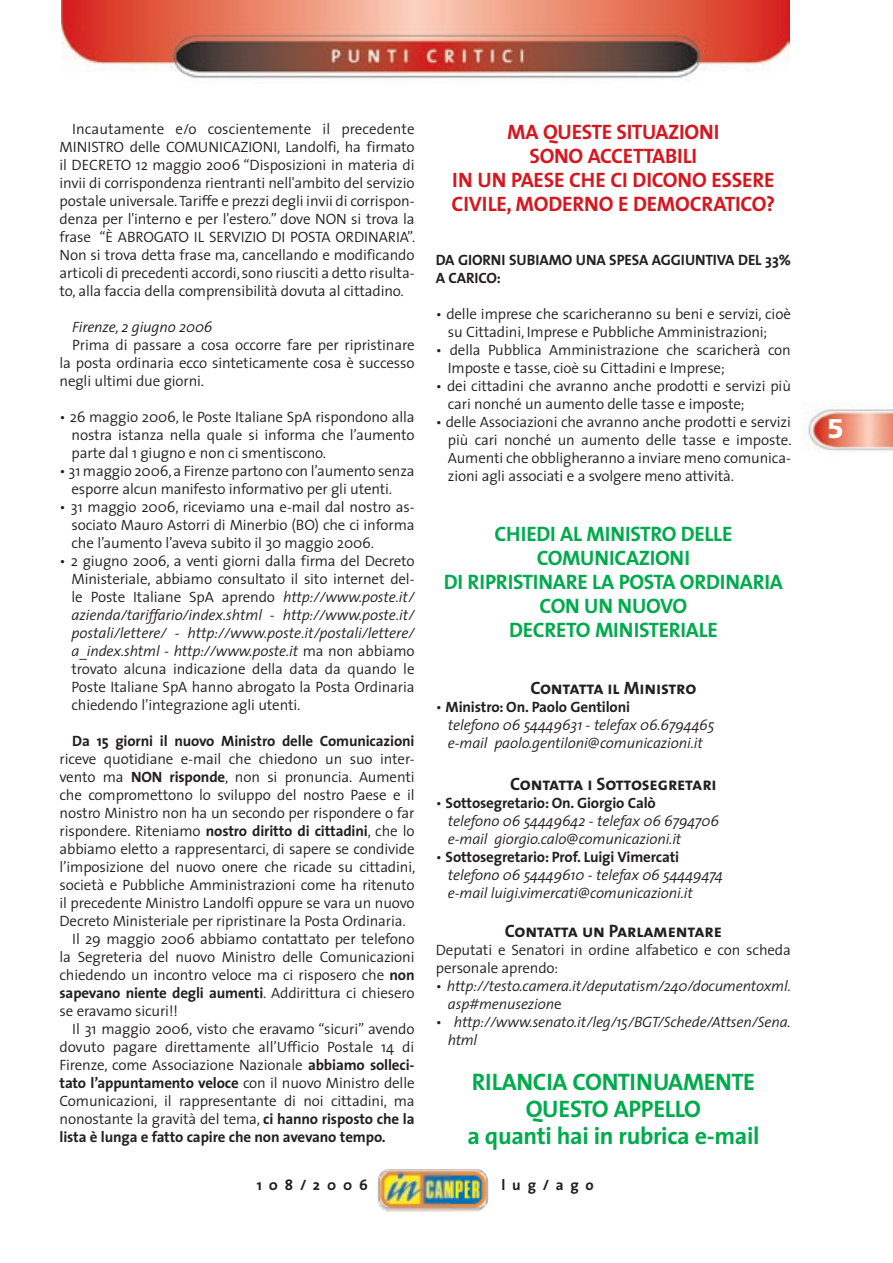
<style>
.page{position:relative;width:893px;height:1263px;background:#fff}
.page>*{position:absolute;margin:0;border:0;box-sizing:border-box;transform-origin:0 0}
.t1{font:900 27px "Frutiger";color:#fff}
.t2{font:700 24px/27px "The Sans";letter-spacing:-.015em;color:#00ab4d;text-align:center}
.t3{font:700 21px/24px "The Sans";letter-spacing:-.015em;color:#00ab4d;text-align:center}
.t4{font:700 21px/24px "The Sans";letter-spacing:-.01em;color:#d7171f;text-align:center}
.t5{font:18px "The Sans Bold Caps";letter-spacing:-.01em;color:#231f20}
.t6{font:300 15px/18px "The Sans";letter-spacing:-.01em;color:#231f20;text-align:justify}
.t7{font:italic 300 15px/18px "The Sans";letter-spacing:-.01em;color:#231f20}
.t8{font:700 15px/18px "The Sans";letter-spacing:-.01em;color:#231f20}
.s1{font-style:italic}
.s2{font-weight:700}
.s3{font-weight:300}
.s4{font-style:normal}
.s5{font-weight:700;font-style:normal}
</style>
<div class="page">
<img style="left:378px;top:1169px;width:110px;height:44px">
<img style="left:62px;top:0;width:727px;height:82px">
<img style="left:802px;top:408px;width:91px;height:43px">
<p class="t6" style="left:60px;top:120px;width:357px;text-indent:13px">Incautamente e/o coscientemente il precedente MINISTRO delle COMUNICAZIONI, Landolfi, ha firmato il DECRETO 12 maggio 2006 “Disposizioni in materia di invii di corrispondenza rientranti nell'ambito del servizio postale universale. Tariffe e prezzi degli invii di corrispon&shy;denza per l'interno e per l'estero.” dove NON si trova la frase “È ABROGATO IL SERVIZIO DI POSTA ORDINARIA”.<br>Non si trova detta frase ma, cancellando e modificando articoli di precedenti accordi, sono riusciti a detto risulta&shy;to, alla faccia della comprensibilità dovuta al cittadino.</p>
<p class="t7" style="left:72px;top:318px;width:142px">Firenze, 2 giugno 2006</p>
<p class="t6" style="left:60px;top:336px;width:357px;text-indent:13px">Prima di passare a cosa occorre fare per ripristinare la posta ordinaria ecco sinteticamente cosa è successo negli ultimi due giorni.</p>
<p class="t6" style="left:72px;top:408px;width:345px;text-indent:-12px">• 26 maggio 2006, le Poste Italiane SpA rispondono alla nostra istanza nella quale si informa che l’aumento parte dal 1 giugno e non ci smentiscono.</p>
<p class="t6" style="left:72px;top:462px;width:345px;text-indent:-12px">• 31 maggio 2006, a Firenze partono con l’aumento senza esporre alcun manifesto informativo per gli utenti.</p>
<p class="t6" style="left:72px;top:498px;width:345px;text-indent:-12px">• 31 maggio 2006, riceviamo una e-mail dal nostro as&shy;sociato Mauro Astorri di Minerbio (BO) che ci informa che l’aumento l’aveva subito il 30 maggio 2006.</p>
<p class="t6" style="left:72px;top:552px;width:345px;text-indent:-12px">• 2 giugno 2006, a venti giorni dalla firma del Decreto Ministeriale, abbiamo consultato il sito internet del&shy;le Poste Italiane SpA aprendo <span class="s1">http://www.poste.it/ azienda/tariffario/index.shtml</span> - <span class="s1">http://www.poste.it/ postali/lettere/</span> - <span class="s1">http://www.poste.it/postali/lettere/ a_index.shtml</span> - <span class="s1">http://www.poste.it</span> ma non abbiamo trovato alcuna indicazione della data da quando le Poste Italiane SpA hanno abrogato la Posta Ordinaria chiedendo l’integrazione agli utenti.</p>
<p class="t8" style="left:72px;top:732px;width:344px">Da 15 giorni il nuovo Ministro delle Comunicazioni</p>
<p class="t6" style="left:60px;top:750px;width:357px">riceve quotidiane e-mail che chiedono un suo inter-</p>
<p class="t6" style="left:60px;top:768px;width:357px">vento ma <span class="s2">NON risponde</span>, non si pronuncia. Aumenti</p>
<p class="t6" style="left:60px;top:786px;width:357px">che compromettono lo sviluppo del nostro Paese e il</p>
<p class="t6" style="left:60px;top:804px;width:357px">nostro Ministro non ha un secondo per rispondere o far</p>
<p class="t6" style="left:60px;top:822px;width:357px">rispondere. Riteniamo <span class="s2">nostro diritto di cittadini</span>, che lo</p>
<p class="t6" style="left:60px;top:840px;width:357px">abbiamo eletto a rappresentarci, di sapere se condivide</p>
<p class="t6" style="left:60px;top:858px;width:357px">l’imposizione del nuovo onere che ricade su cittadini,</p>
<p class="t6" style="left:60px;top:876px;width:357px">società e Pubbliche Amministrazioni come ha ritenuto</p>
<p class="t6" style="left:60px;top:894px;width:357px">il precedente Ministro Landolfi oppure se vara un nuovo</p>
<p class="t6" style="left:60px;top:912px;width:348px">Decreto Ministeriale per ripristinare la Posta Ordinaria.</p>
<p class="t6" style="left:72px;top:930px;width:344px">Il 29 maggio 2006 abbiamo contattato per telefono</p>
<p class="t6" style="left:60px;top:948px;width:357px">la Segreteria del nuovo Ministro delle Comunicazioni</p>
<p class="t6" style="left:60px;top:966px;width:357px">chiedendo un incontro veloce ma ci risposero che <span class="s2">non</span></p>
<p class="t8" style="left:60px;top:984px;width:357px">sapevano niente degli aumenti<span class="s3">. Addirittura ci chiesero</span></p>
<p class="t6" style="left:60px;top:1002px;width:120px">se eravamo sicuri!!</p>
<p class="t6" style="left:72px;top:1020px;width:344px">Il 31 maggio 2006, visto che eravamo “sicuri” avendo</p>
<p class="t6" style="left:60px;top:1038px;width:356px">dovuto pagare direttamente all’Ufficio Postale 14 di</p>
<p class="t6" style="left:60px;top:1056px;width:357px">Firenze, come Associazione Nazionale <span class="s2">abbiamo solleci-</span></p>
<p class="t8" style="left:60px;top:1074px;width:357px">tato l’appuntamento veloce <span class="s3">con il nuovo Ministro delle</span></p>
<p class="t6" style="left:60px;top:1092px;width:357px">Comunicazioni, il rappresentante di noi cittadini, ma</p>
<p class="t6" style="left:60px;top:1110px;width:357px">nonostante la gravità del tema, <span class="s2">ci hanno risposto che la</span></p>
<p class="t8" style="left:60px;top:1128px;width:328px">lista è lunga e fatto capire che non avevano tempo.</p>
<h3 class="t4" style="left:452px;top:119px;width:325px">MA QUESTE SITUAZIONI<br>SONO ACCETTABILI<br>IN UN PAESE CHE CI DICONO ESSERE<br>CIVILE, MODERNO E DEMOCRATICO?</h3>
<p class="t8" style="left:436px;top:250px;width:357px">DA GIORNI SUBIAMO UNA SPESA AGGIUNTIVA DEL 33%<br>A CARICO:</p>
<p class="t6" style="left:448px;top:304px;width:345px;text-indent:-12px">• delle imprese che scaricheranno su beni e servizi, cioè su Cittadini, Imprese e Pubbliche Amministrazioni;</p>
<p class="t6" style="left:448px;top:340px;width:345px;text-indent:-12px">• della Pubblica Amministrazione che scaricherà con<br>Imposte e tasse, cioè su Cittadini e Imprese;</p>
<p class="t6" style="left:448px;top:376px;width:345px;text-indent:-12px">• dei cittadini che avranno anche prodotti e servizi più cari nonché un aumento delle tasse e imposte;</p>
<p class="t6" style="left:448px;top:412px;width:345px;text-indent:-12px">• delle Associazioni che avranno anche prodotti e servizi più cari nonché un aumento delle tasse e imposte.<br>Aumenti che obbligheranno a inviare meno comunica&shy;zioni agli associati e a svolgere meno attività.</p>
<h3 class="t3" style="left:444px;top:521px;width:341px">CHIEDI AL MINISTRO DELLE<br>COMUNICAZIONI<br>DI RIPRISTINARE LA POSTA ORDINARIA<br>CON UN NUOVO<br>DECRETO MINISTERIALE</h3>
<p class="t5" style="left:530px;top:672px;width:168px">Contatta il Ministro</p>
<p class="t7" style="left:448px;top:697px;width:268px;text-indent:-12px"><span class="s4">•</span> <span class="s5">Ministro: On. Paolo Gentiloni<br></span>telefono 06 54449631 - telefax 06.6794465 e-mail paolo.gentiloni@comunicazioni.it</p>
<p class="t5" style="left:510px;top:768px;width:208px">Contatta i Sottosegretari</p>
<p class="t7" style="left:448px;top:793px;width:273px;text-indent:-12px"><span class="s4">•</span> <span class="s5">Sottosegretario: On. Giorgio Calò<br></span>telefono 06 54449642 - telefax 06 6794706 e-mail giorgio.calo@comunicazioni.it</p>
<p class="t7" style="left:448px;top:847px;width:277px;text-indent:-12px"><span class="s4">•</span> <span class="s5">Sottosegretario: Prof. Luigi Vimercati </span>telefono 06 54449610 - telefax 06 54449474 e-mail luigi.vimercati@comunicazioni.it</p>
<p class="t5" style="left:505px;top:915px;width:219px">Contatta un Parlamentare</p>
<p class="t6" style="left:436px;top:940px;width:357px">Deputati e Senatori in ordine alfabetico e con scheda personale aprendo:</p>
<p class="t7" style="left:448px;top:976px;width:345px;text-indent:-12px"><span class="s4">•</span> http://testo.camera.it/deputatism/240/documentoxml. asp#menusezion<span class="s4">e</span></p>
<p class="t7" style="left:448px;top:1012px;width:344px;text-indent:-12px"><span class="s4">•</span> http://www.senato.it/leg/15/BGT/Schede/Attsen/Sena. html</p>
<h2 class="t2" style="left:467px;top:1067px;width:294px">RILANCIA CONTINUAMENTE<br>QUESTO APPELLO<br>a quanti hai in rubrica e-mail</h2>
<p class="t8" style="left:257px;top:1175px;width:113px">108/2006</p>
<p class="t8" style="left:501px;top:1175px;width:94px">lug/ago</p>
<h1 class="t1" style="left:827px;top:412px;width:18px">5</h1>
</div>
